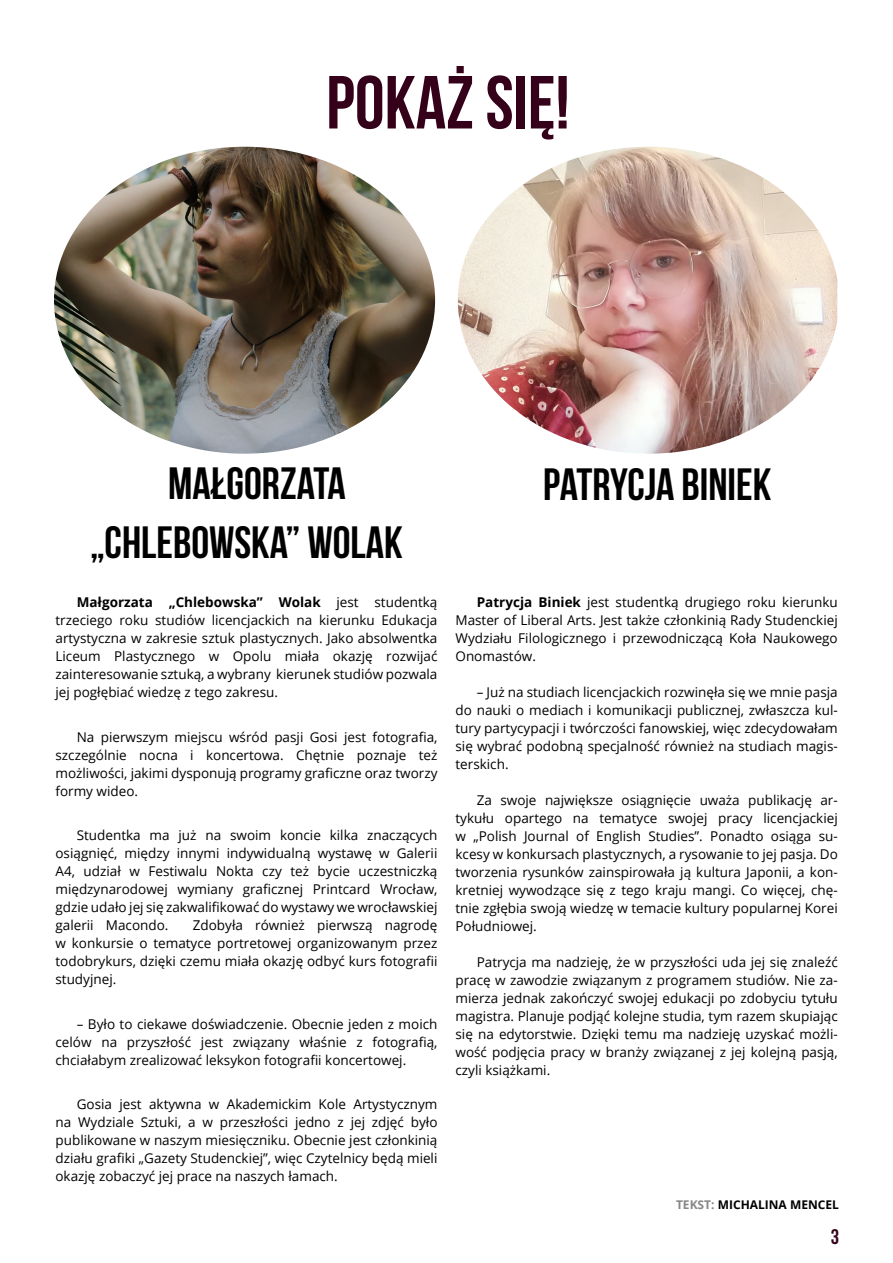
<style>
.page{position:relative;width:893px;height:1263px;background:#fff}
.page>*{position:absolute;margin:0;border:0;box-sizing:border-box;transform-origin:0 0}
.t1{font:700 75px "Bebas Neue";color:#350019}
.t2{font:700 45px/58.5px "Bebas Neue";color:#000;text-align:center}
.t3{font:700 21px "Bebas Neue";color:#350019}
.t4{font:13.5px/18px "Open Sans";color:#000;text-align:justify}
.t5{font:700 12px "Open Sans";color:#000}
.s1{font-weight:700}
.s2{color:#878787}
</style>
<div class="page">
<img style="left:54px;top:147px;width:381px;height:307px">
<img style="left:458px;top:147px;width:379px;height:307px">
<h1 class="t1" style="left:326px;top:61px;width:245px">POKAŻ SIĘ!</h1>
<h2 class="t2" style="left:90px;top:454px;width:314px">MAŁGORZATA „CHLEBOWSKA” WOLAK</h2>
<h2 class="t2" style="left:543px;top:454px;width:229px">PATRYCJA BINIEK</h2>
<p class="t4" style="left:455px;top:593px;width:384px;text-indent:21px"><span class="s1">Patrycja Biniek</span> jest studentką drugiego roku kierunku Master of Liberal Arts. Jest także członkinią Rady Studenckiej Wydziału Filologicznego i przewodniczącą Koła Naukowego Onomastów.</p>
<p class="t4" style="left:455px;top:683px;width:384px;text-indent:21px">– Już na studiach licencjackich rozwinęła się we mnie pasja do nauki o mediach i komunikacji publicznej, zwłaszcza kul&shy;tury partycypacji i twórczości fanowskiej, więc zdecydowałam się wybrać podobną specjalność również na studiach magis&shy;terskich.</p>
<p class="t4" style="left:455px;top:791px;width:384px;text-indent:21px">Za swoje największe osiągnięcie uważa publikację ar&shy;tykułu opartego na tematyce swojej pracy licencjackiej w „Polish Journal of English Studies”. Ponadto osiąga su&shy;kcesy w konkursach plastycznych, a rysowanie to jej pasja. Do tworzenia rysunków zainspirowała ją kultura Japonii, a kon&shy;kretniej wywodzące się z tego kraju mangi. Co więcej, chę&shy;tnie zgłębia swoją wiedzę w temacie kultury popularnej Korei Południowej.</p>
<p class="t4" style="left:455px;top:953px;width:384px;text-indent:21px">Patrycja ma nadzieję, że w przyszłości uda jej się znaleźć pracę w zawodzie związanym z programem studiów. Nie za&shy;mierza jednak zakończyć swojej edukacji po zdobyciu tytułu magistra. Planuje podjąć kolejne studia, tym razem skupiając się na edytorstwie. Dzięki temu ma nadzieję uzyskać możli&shy;wość podjęcia pracy w branży związanej z jej kolejną pasją, czyli książkami.</p>
<p class="t4" style="left:55px;top:593px;width:383px;text-indent:21px"><span class="s1">Małgorzata „Chlebowska” Wolak</span> jest studentką trzeciego roku studiów licencjackich na kierunku Edukacja artystyczna w zakresie sztuk plastycznych. Jako absolwentka Liceum Plastycznego w Opolu miała okazję rozwijać zainteresowanie sztuką, a wybrany kierunek studiów pozwala jej pogłębiać wiedzę z tego zakresu.</p>
<p class="t4" style="left:55px;top:727px;width:383px;text-indent:21px">Na pierwszym miejscu wśród pasji Gosi jest fotografia, szczególnie nocna i koncertowa. Chętnie poznaje też możliwości, jakimi dysponują programy graficzne oraz tworzy formy wideo.</p>
<p class="t4" style="left:55px;top:826px;width:383px;text-indent:21px">Studentka ma już na swoim koncie kilka znaczących osiągnięć, między innymi indywidualną wystawę w Galerii A4, udział w Festiwalu Nokta czy też bycie uczestniczką międzynarodowej wymiany graficznej Printcard Wrocław, gdzie udało jej się zakwalifikować do wystawy we wrocławskiej galerii Macondo.</p>
<p class="t4" style="left:55px;top:916px;width:383px;text-indent:137px">Zdobyła również pierwszą nagrodę w konkursie o tematyce portretowej organizowanym przez todobrykurs, dzięki czemu miała okazję odbyć kurs fotografii studyjnej.</p>
<p class="t4" style="left:55px;top:1014px;width:383px;text-indent:21px">– Było to ciekawe doświadczenie. Obecnie jeden z moich celów na przyszłość jest związany właśnie z fotografią, chciałabym zrealizować leksykon fotografii koncertowej.</p>
<p class="t4" style="left:55px;top:1095px;width:383px;text-indent:21px">Gosia jest aktywna w Akademickim Kole Artystycznym na Wydziale Sztuki, a w przeszłości jedno z jej zdjęć było publikowane w naszym miesięczniku. Obecnie jest członkinią działu grafiki „Gazety Studenckiej”, więc Czytelnicy będą mieli okazję zobaczyć jej prace na naszych łamach.</p>
<p class="t5" style="left:676px;top:1196px;width:164px"><span class="s2">TEKST:</span> MICHALINA MENCEL</p>
<h3 class="t3" style="left:831px;top:1225px;width:10px">3</h3>
</div>
